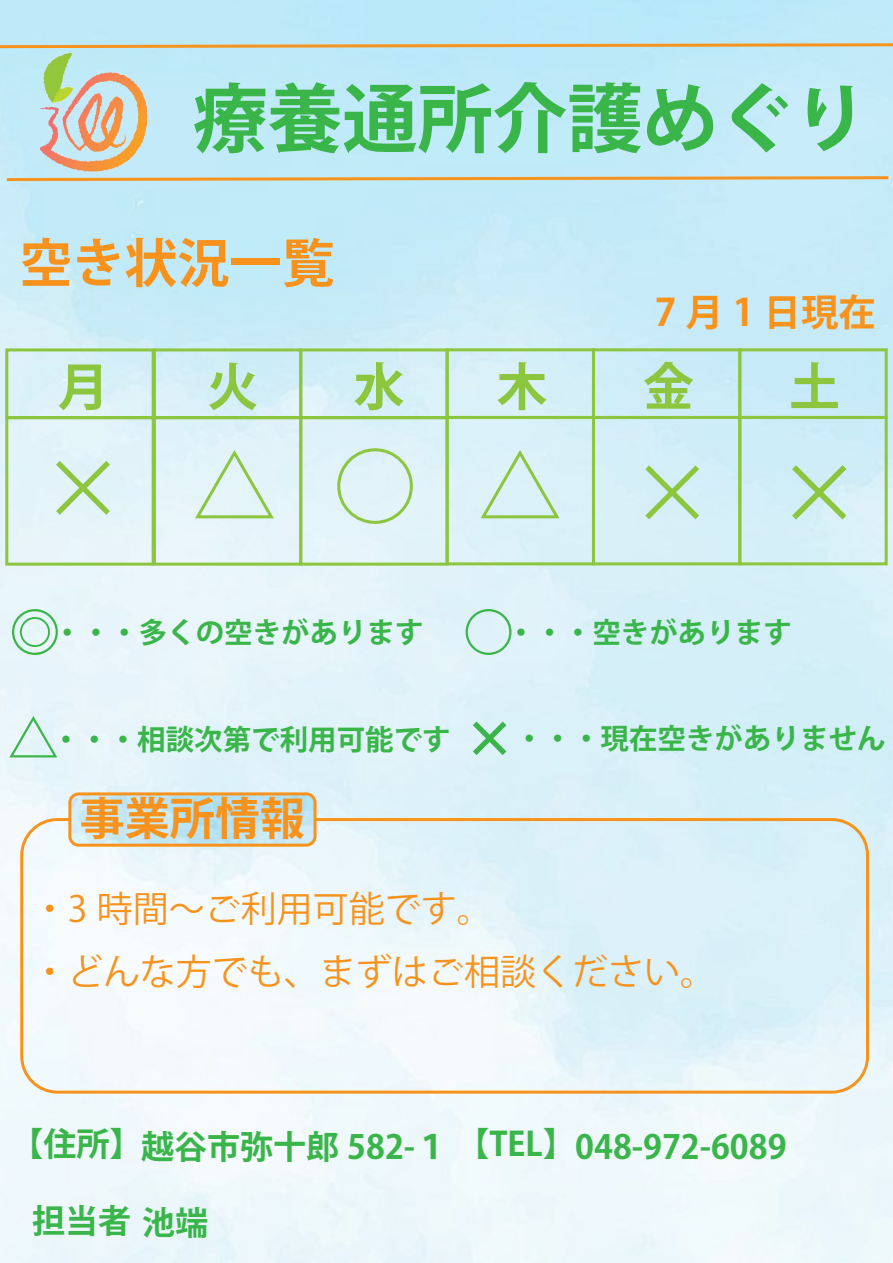
<style>
.page{position:relative;width:893px;height:1263px;background:#fff}
.page>*{position:absolute;margin:0;border:0;box-sizing:border-box;transform-origin:0 0}
.t1{font:84px "Koz Go Pr 6 N";color:#8bc63e}
.t2{font:700 75px "Koz Go Pr 6 N";color:#3ab54a}
.t3{font:700 52.5px "Koz Go Pr 6 N";color:#f7931d}
.t4{font:700 51px "Koz Go Pr 6 N";color:#8bc63e}
.t5{font:700 45px "Koz Go Pr 6 N";color:#f7931d}
.t6{font:700 37.5px "Koz Go Pr 6 N";letter-spacing:.25em;color:#f7931d}
.t7{font:36px/63px "Koz Go Pr 6 N";color:#f7931d}
.t8{font:700 33px "Koz Go Pr 6 N";color:#3ab54a}
.t9{font:700 28.5px "Koz Go Pr 6 N";color:#3ab54a}
.s1{font-size:51px}
</style>
<div class="page">
<img style="left:0;top:0;width:893px;height:1263px">
<svg style="left:0;top:42px;width:893px;height:8px;background:#d1c9a8"></svg>
<svg style="left:4px;top:175px;width:887px;height:8px;background:#d6c8a3"></svg>
<div style="left:5px;top:416px;width:150px;height:150px;border:3px solid #8bc63e"></div>
<div style="left:153px;top:416px;width:149px;height:150px;border:3px solid #8bc63e"></div>
<div style="left:299px;top:416px;width:150px;height:150px;border:3px solid #8bc63e"></div>
<div style="left:446px;top:416px;width:149px;height:149px;border:3px solid #8bc63e"></div>
<div style="left:592px;top:416px;width:149px;height:149px;border:3px solid #8bc63e"></div>
<div style="left:738px;top:416px;width:150px;height:149px;border:3px solid #8bc63e"></div>
<div style="left:5px;top:348px;width:150px;height:71px;border:3px solid #8bc63e"></div>
<div style="left:153px;top:348px;width:149px;height:71px;border:3px solid #8bc63e"></div>
<div style="left:299px;top:348px;width:150px;height:71px;border:3px solid #8bc63e"></div>
<div style="left:446px;top:348px;width:149px;height:71px;border:3px solid #8bc63e"></div>
<div style="left:592px;top:348px;width:149px;height:71px;border:3px solid #8bc63e"></div>
<div style="left:738px;top:348px;width:150px;height:71px;border:3px solid #8bc63e"></div>
<div style="left:20px;top:818px;width:849px;height:275px;border:3px solid #f7931d;border-radius:36px"></div>
<img style="left:70px;top:794px;width:245px;height:51px">
<div style="left:68px;top:792px;width:249px;height:55px;border:3px solid #f7931d;border-radius:9px"></div>
<img style="left:41px;top:44px;width:120px;height:133px">
<h2 class="t2" style="left:192px;top:76px;width:676px">療養通所介護めぐり</h2>
<h3 class="t3" style="left:20px;top:234px;width:316px">空き状況一覧</h3>
<h3 class="t6" style="left:655px;top:292px;width:223px">7月1日現在</h3>
<h3 class="t4" style="left:58px;top:358px;width:53px">月</h3>
<h3 class="t4" style="left:207px;top:358px;width:52px">火</h3>
<h3 class="t4" style="left:354px;top:358px;width:52px">水</h3>
<h3 class="t4" style="left:496px;top:358px;width:52px">木</h3>
<h3 class="t4" style="left:643px;top:358px;width:52px">金</h3>
<h3 class="t4" style="left:789px;top:358px;width:52px">土</h3>
<h1 class="t1" style="left:41px;top:441px;width:822px">×△○△××</h1>
<p class="t9" style="left:9px;top:616px;width:784px"><span class="s1">◎</span>・・・多くの空きがあります <span class="s1">○</span>・・・空きがあります</p>
<p class="t9" style="left:8px;top:723px;width:879px"><span class="s1">△</span>・・・相談次第で利用可能です <span class="s1">×</span>・・・現在空きがありません</p>
<h3 class="t5" style="left:80px;top:793px;width:226px">事業所情報</h3>
<p class="t7" style="left:32px;top:878px;width:685px">・3 時間～ご利用可能です。<br>・どんな方でも、まずはご相談ください。</p>
<p class="t8" style="left:11px;top:1125px;width:133px">【住所】</p>
<p class="t8" style="left:456px;top:1125px;width:121px">【TEL】</p>
<p class="t8" style="left:141px;top:1128px;width:309px">越谷市弥十郎 582-１</p>
<p class="t8" style="left:575px;top:1128px;width:213px">048-972-6089</p>
<p class="t8" style="left:32px;top:1202px;width:177px">担当者池端</p>
</div>
